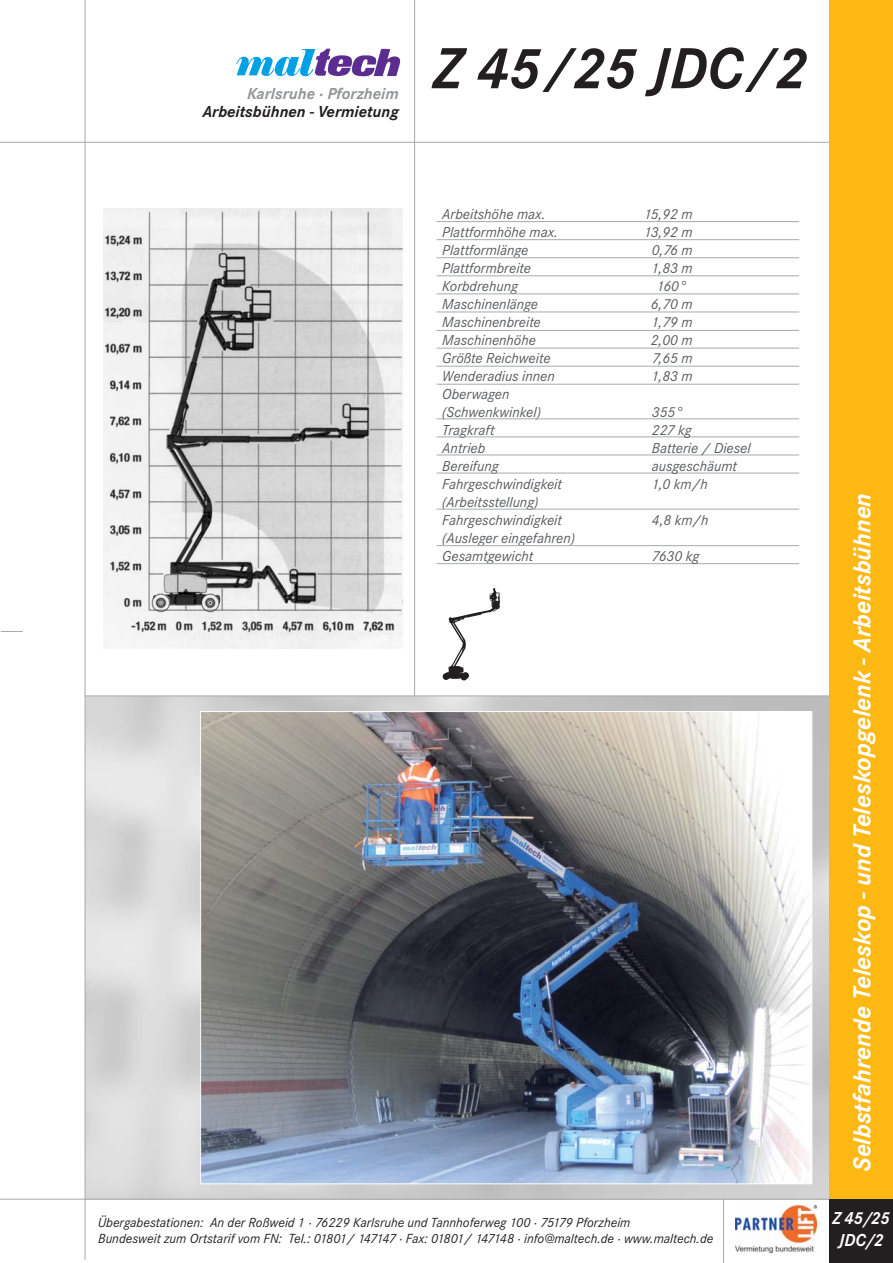
<style>
.page{position:relative;width:893px;height:1263px;background:#fff}
.page>*{position:absolute;margin:0;border:0;box-sizing:border-box;transform-origin:0 0}
.t1{font:italic 700 60px "Corporate S";color:#231f20}
.t2{font:italic 700 25.5px "Corporate S";color:#fff}
.t3{font:italic 700 18px/21.6px "Corporate S";color:#fff;text-align:center;scale:.95 1}
.t4{font:italic 700 16.5px "Corporate S";color:#231f20}
.t5{font:italic 700 16.5px "Corporate S";color:#939598}
.t6{font:italic 15px/18px "Corporate S";color:#58595b}
.t7{font:italic 13.65px/16.5px "Corporate S";color:#231f20}
</style>
<div class="page">
<img style="left:86px;top:697px;width:743px;height:502px">
<hr style="left:0;top:142px;width:847px;height:1px;background:#a7a9ac">
<hr style="left:85px;top:696px;width:762px;height:1px;background:#a7a9ac">
<hr style="left:0;top:1199px;width:847px;height:1px;background:#a7a9ac">
<svg style="left:1px;top:631px;width:22px;height:1px"></svg>
<div style="left:829px;top:0;width:64px;height:1263px;background:#fdb813"></div>
<div style="left:829px;top:1199px;width:64px;height:64px;background:#231f20"></div>
<hr style="left:437px;top:221px;width:362px;height:1px;background:#a7a9ac">
<hr style="left:437px;top:239px;width:362px;height:1px;background:#a7a9ac">
<hr style="left:437px;top:257px;width:362px;height:1px;background:#a7a9ac">
<hr style="left:437px;top:275px;width:362px;height:1px;background:#a7a9ac">
<hr style="left:437px;top:293px;width:362px;height:1px;background:#a7a9ac">
<hr style="left:437px;top:312px;width:362px;height:1px;background:#a7a9ac">
<hr style="left:437px;top:348px;width:362px;height:1px;background:#a7a9ac">
<hr style="left:437px;top:366px;width:362px;height:1px;background:#a7a9ac">
<hr style="left:437px;top:384px;width:362px;height:1px;background:#a7a9ac">
<hr style="left:437px;top:418px;width:362px;height:1px;background:#a7a9ac">
<hr style="left:437px;top:436px;width:362px;height:1px;background:#a7a9ac">
<hr style="left:437px;top:455px;width:362px;height:1px;background:#a7a9ac">
<hr style="left:437px;top:473px;width:362px;height:1px;background:#a7a9ac">
<hr style="left:437px;top:509px;width:362px;height:1px;background:#a7a9ac">
<hr style="left:437px;top:330px;width:362px;height:1px;background:#a7a9ac">
<hr style="left:437px;top:545px;width:362px;height:1px;background:#a7a9ac">
<hr style="left:437px;top:563px;width:362px;height:1px;background:#a7a9ac">
<hr style="left:414px;top:0;width:1px;height:696px;background:#a7a9ac">
<hr style="left:85px;top:0;width:1px;height:1260px;background:#a7a9ac">
<img style="left:202px;top:713px;width:608px;height:469px">
<img style="left:442px;top:588px;width:58px;height:93px">
<img style="left:103px;top:208px;width:301px;height:441px">
<hr style="left:723px;top:1199px;width:1px;height:64px;background:#a7a9ac">
<img style="left:236px;top:49px;width:78px;height:28px">
<img style="left:314px;top:48px;width:86px;height:28px">
<img style="left:735px;top:1206px;width:82px;height:46px">
<p class="t5" style="left:247px;top:88px;width:153px">Karlsruhe · Pforzheim</p>
<p class="t4" style="left:203px;top:106px;width:198px">Arbeitsbühnen - Vermietung</p>
<h1 class="t1" style="left:433px;top:48px;width:376px">Z 45/25 JDC/2</h1>
<p class="t6" style="left:442px;top:206px;width:134px">Arbeitshöhe max.<br>Plattformhöhe max.<br>Plattformlänge<br>Plattformbreite<br>Korbdrehung<br>Maschinenlänge<br>Maschinenbreite<br>Maschinenhöhe<br>Größte Reichweite<br>Wenderadius innen<br>Oberwagen (Schwenkwinkel)<br>Tragkraft<br>Antrieb<br>Bereifung<br>Fahrgeschwindigkeit (Arbeitsstellung)<br>Fahrgeschwindigkeit (Ausleger eingefahren)<br>Gesamtgewicht</p>
<p class="t6" style="left:644px;top:206px;width:50px;text-align:center">15,92 m<br>13,92 m<br>0,76 m<br>1,83 m<br>160°<br>6,70 m<br>1,79 m<br>2,00 m<br>7,65 m<br>1,83 m</p>
<p class="t6" style="left:652px;top:404px;width:100px">355°<br>227 kg<br>Batterie / Diesel ausgeschäumt<br>1,0 km/h</p>
<p class="t6" style="left:652px;top:512px;width:58px">4,8 km/h</p>
<p class="t6" style="left:652px;top:548px;width:49px">7630 kg</p>
<p class="t7" style="left:98px;top:1215px;width:617px">Übergabestationen: An der Roßweid 1 · 76229 Karlsruhe und Tannhoferweg 100 · 75179 Pforzheim<br>Bundesweit zum Ortstarif vom FN: Tel.: 01801/ 147147 · Fax: 01801/ 147148 · info@maltech.de · www.maltech.de</p>
<h2 class="t2" style="left:853px;top:1171px;width:679px;rotate:-90deg">Selbstfahrende Teleskop - und Teleskopgelenk - Arbeitsbühnen</h2>
<p class="t3" style="left:832px;top:1209px;width:62px">Z 45/25<br>JDC/2</p>
</div>
